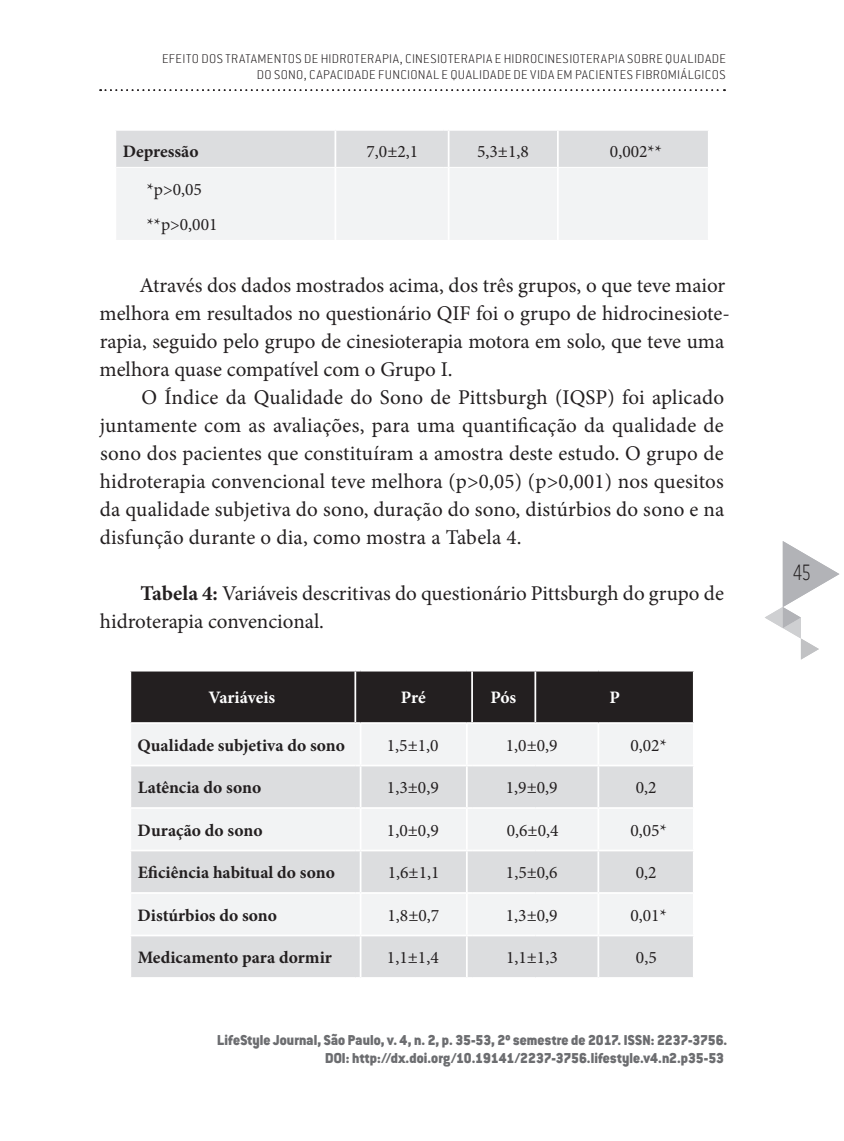
<style>
.page{position:relative;width:844px;height:1141px;background:#fff}
.page>*{position:absolute;margin:0;border:0;box-sizing:border-box;transform-origin:0 0}
.t1{font:200 24.5px "Conduit ITC Std";color:#231f20;scale:.75 1}
.t2{font:21px/28px "Minion Pro";color:#231f20}
.t3{font:17.5px/35px "Minion Pro";color:#231f20}
.t4{font:700 17.5px "Minion Pro";color:#231f20}
.t5{font:700 17.5px "Minion Pro";letter-spacing:-.005em;color:#fff}
.t6{font:900 15.75px/18.9px "Conduit ITC Std";letter-spacing:.01em;color:#6c6d70;text-align:right;scale:.91 1}
.t7{font:200 14px/15.8px "Conduit ITC Std";letter-spacing:.03em;color:#231f20;text-align:right}
.s1{font-weight:700}
</style>
<div class="page">
<svg style="left:765px;top:541px;width:74px;height:119px"></svg>
<svg style="left:100px;top:89px;width:624px;height:2px"></svg>
<div style="left:117px;top:168px;width:590px;height:72px;background:#f2f3f4"></div>
<hr style="left:334px;top:168px;width:2px;height:72px;background:#fff">
<hr style="left:447px;top:168px;width:2px;height:72px;background:#fff">
<hr style="left:557px;top:168px;width:1px;height:72px;background:#fff">
<div style="left:116px;top:130px;width:592px;height:37px;background:#dcdddf"></div>
<div style="left:131px;top:724px;width:561px;height:40px;background:#f2f3f4"></div>
<svg style="left:131px;top:766px;width:561px;height:211px;fill:#dcdddf"></svg>
<hr style="left:359px;top:724px;width:2px;height:41px;background:#fff">
<div style="left:130px;top:670px;width:563px;height:53px;background:#231f20"></div>
<hr style="left:466px;top:724px;width:1px;height:41px;background:#fff">
<hr style="left:472px;top:722px;width:63px;height:2px;background:#fff">
<hr style="left:535px;top:722px;width:63px;height:2px;background:#fff">
<hr style="left:598px;top:722px;width:96px;height:2px;background:#fff">
<hr style="left:597px;top:724px;width:2px;height:41px;background:#fff">
<hr style="left:359px;top:766px;width:2px;height:41px;background:#fff">
<hr style="left:466px;top:766px;width:1px;height:41px;background:#fff">
<hr style="left:597px;top:766px;width:2px;height:41px;background:#fff">
<hr style="left:129px;top:807px;width:226px;height:2px;background:#fff">
<hr style="left:360px;top:807px;width:106px;height:2px;background:#fff">
<hr style="left:359px;top:809px;width:2px;height:41px;background:#fff">
<svg style="left:466px;top:807px;width:6px;height:2px"></svg>
<hr style="left:466px;top:809px;width:1px;height:41px;background:#fff">
<hr style="left:472px;top:807px;width:63px;height:2px;background:#fff">
<hr style="left:535px;top:807px;width:63px;height:2px;background:#fff">
<hr style="left:598px;top:807px;width:96px;height:2px;background:#fff">
<hr style="left:597px;top:809px;width:2px;height:41px;background:#fff">
<hr style="left:129px;top:850px;width:226px;height:1px;background:#fff">
<hr style="left:360px;top:850px;width:106px;height:1px;background:#fff">
<hr style="left:359px;top:851px;width:2px;height:41px;background:#fff">
<hr style="left:466px;top:851px;width:1px;height:41px;background:#fff">
<hr style="left:472px;top:850px;width:63px;height:1px;background:#fff">
<hr style="left:535px;top:850px;width:63px;height:1px;background:#fff">
<hr style="left:598px;top:850px;width:96px;height:1px;background:#fff">
<hr style="left:597px;top:851px;width:2px;height:41px;background:#fff">
<hr style="left:129px;top:892px;width:226px;height:2px;background:#fff">
<hr style="left:360px;top:892px;width:106px;height:2px;background:#fff">
<hr style="left:359px;top:894px;width:2px;height:41px;background:#fff">
<svg style="left:466px;top:892px;width:6px;height:2px"></svg>
<hr style="left:466px;top:894px;width:1px;height:41px;background:#fff">
<hr style="left:472px;top:892px;width:63px;height:2px;background:#fff">
<hr style="left:535px;top:892px;width:63px;height:2px;background:#fff">
<hr style="left:598px;top:892px;width:96px;height:2px;background:#fff">
<hr style="left:597px;top:894px;width:2px;height:41px;background:#fff">
<hr style="left:129px;top:935px;width:226px;height:1px;background:#fff">
<hr style="left:360px;top:935px;width:106px;height:1px;background:#fff">
<hr style="left:359px;top:936px;width:2px;height:41px;background:#fff">
<hr style="left:466px;top:936px;width:1px;height:41px;background:#fff">
<hr style="left:472px;top:935px;width:63px;height:1px;background:#fff">
<hr style="left:535px;top:935px;width:63px;height:1px;background:#fff">
<hr style="left:598px;top:935px;width:96px;height:1px;background:#fff">
<hr style="left:597px;top:936px;width:2px;height:41px;background:#fff">
<p class="t7" style="left:162px;top:50px;width:565px">EFEITO DOS TRATAMENTOS DE HIDROTERAPIA, CINESIOTERAPIA E HIDROCINESIOTERAPIA SOBRE QUALIDADE<br>DO SONO, CAPACIDADE FUNCIONAL E QUALIDADE DE VIDA EM PACIENTES FIBROMIÁLGICOS</p>
<p class="t4" style="left:123px;top:140px;width:77px">Depressão</p>
<p class="t3" style="left:366px;top:134px;width:53px">7,0±2,1</p>
<p class="t3" style="left:477px;top:134px;width:53px">5,3±1,8</p>
<p class="t3" style="left:609px;top:134px;width:53px">0,002**</p>
<p class="t3" style="left:147px;top:172px;width:72px">*p&gt;0,05 **p&gt;0,001</p>
<p class="t2" style="left:100px;top:271px;width:631px;text-indent:40px">Através dos dados mostrados acima, dos três grupos, o que teve maior melhora em resultados no questionário QIF foi o grupo de hidrocinesiote&shy;rapia, seguido pelo grupo de cinesioterapia motora em solo, que teve uma melhora quase compatível com o Grupo I.</p>
<p class="t2" style="left:100px;top:383px;width:626px;text-align:justify;text-indent:42px">O Índice da Qualidade do Sono de Pittsburgh (IQSP) foi aplicado juntamente com as avaliações, para uma quantificação da qualidade de sono dos pacientes que constituíram a amostra deste estudo. O grupo de hidroterapia convencional teve melhora (p&gt;0,05) (p&gt;0,001) nos quesitos da qualidade subjetiva do sono, duração do sono, distúrbios do sono e na disfunção durante o dia, como mostra a Tabela 4.</p>
<p class="t2" style="left:100px;top:579px;width:625px;text-indent:41px"><span class="s1">Tabela 4:</span> Variáveis descritivas do questionário Pittsburgh do grupo de hidroterapia convencional.</p>
<p class="t5" style="left:208px;top:685px;width:68px">Variáveis</p>
<p class="t5" style="left:401px;top:685px;width:26px">Pré</p>
<p class="t5" style="left:490px;top:685px;width:27px">Pós</p>
<p class="t5" style="left:609px;top:685px;width:12px">P</p>
<p class="t4" style="left:137px;top:733px;width:209px">Qualidade subjetiva do sono</p>
<p class="t3" style="left:387px;top:728px;width:53px">1,5±1,0</p>
<p class="t3" style="left:505px;top:728px;width:53px">1,0±0,9</p>
<p class="t3" style="left:630px;top:728px;width:38px">0,02*</p>
<p class="t4" style="left:138px;top:775px;width:125px">Latência do sono</p>
<p class="t3" style="left:387px;top:770px;width:53px">1,3±0,9</p>
<p class="t3" style="left:505px;top:770px;width:53px">1,9±0,9</p>
<p class="t3" style="left:635px;top:770px;width:22px">0,2</p>
<p class="t4" style="left:138px;top:818px;width:126px">Duração do sono</p>
<p class="t3" style="left:387px;top:813px;width:53px">1,0±0,9</p>
<p class="t3" style="left:506px;top:813px;width:53px">0,6±0,4</p>
<p class="t3" style="left:630px;top:813px;width:38px">0,05*</p>
<p class="t4" style="left:138px;top:860px;width:199px">Eficiência habitual do sono</p>
<p class="t3" style="left:387px;top:855px;width:53px">1,6±1,1</p>
<p class="t3" style="left:506px;top:855px;width:53px">1,5±0,6</p>
<p class="t3" style="left:635px;top:855px;width:22px">0,2</p>
<p class="t4" style="left:138px;top:903px;width:141px">Distúrbios do sono</p>
<p class="t3" style="left:387px;top:898px;width:53px">1,8±0,7</p>
<p class="t3" style="left:505px;top:898px;width:53px">1,3±0,9</p>
<p class="t3" style="left:630px;top:898px;width:38px">0,01*</p>
<p class="t4" style="left:138px;top:945px;width:196px">Medicamento para dormir</p>
<p class="t3" style="left:387px;top:940px;width:53px">1,1±1,4</p>
<p class="t3" style="left:506px;top:940px;width:53px">1,1±1,3</p>
<p class="t3" style="left:635px;top:940px;width:22px">0,5</p>
<p class="t6" style="left:217px;top:1030px;width:562px">LifeStyle Journal, São Paulo, v. 4, n. 2, p. 35-53, 2º semestre de 2017. ISSN: 2237-3756.<br>DOI: http://dx.doi.org/10.19141/2237-3756.lifestyle.v4.n2.p35-53</p>
<p class="t1" style="left:792px;top:557px;width:26px">45</p>
</div>
